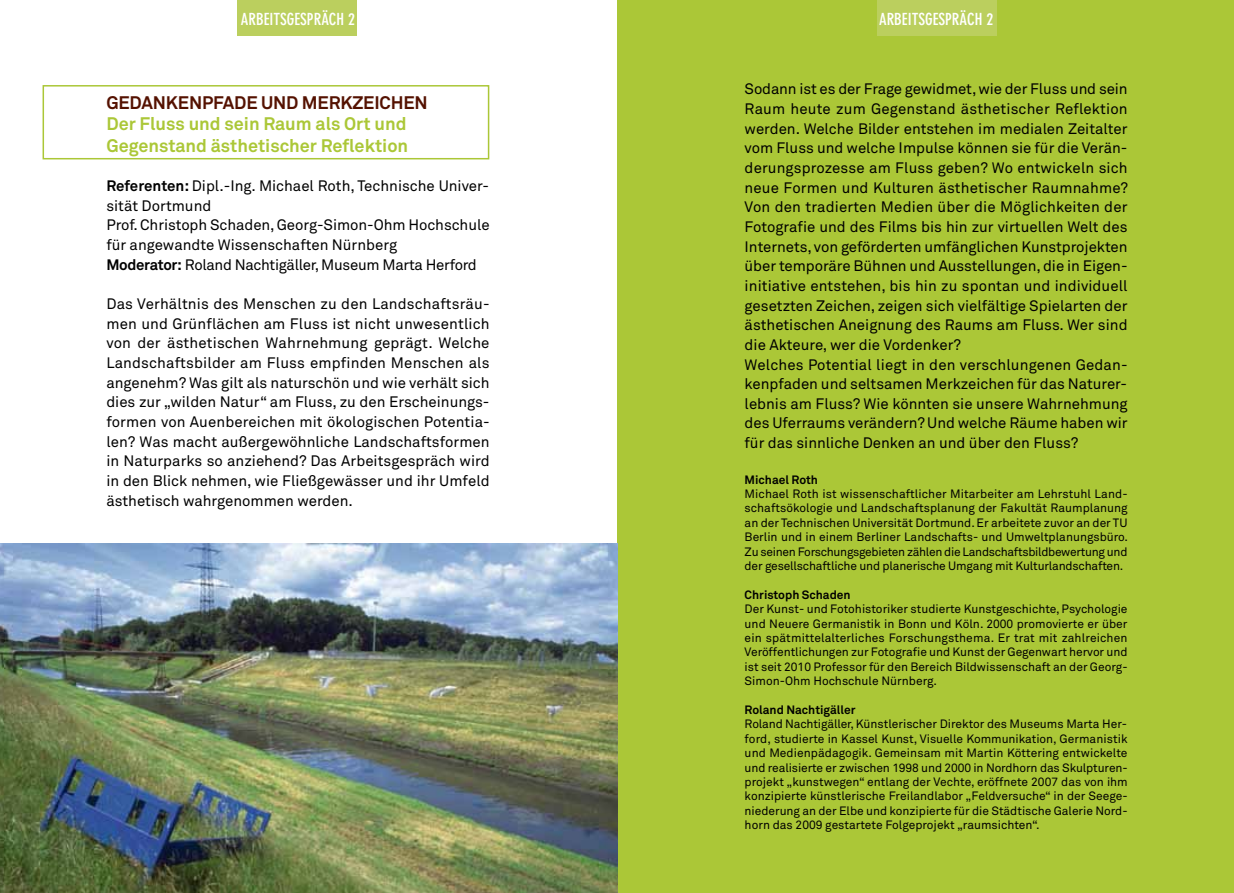
<style>
.page{position:relative;width:1234px;height:893px;background:#fff}
.page>*{position:absolute;margin:0;border:0;box-sizing:border-box;transform-origin:0 0}
.t1{font:700 18px/21.6px "Akkurat";color:#abc737}
.t2{font:700 18px "Akkurat";letter-spacing:-.01em;color:#541100}
.t3{font:700 condensed 16.5px "DIN Neuzeit Grotesk";color:#fff}
.t4{font:15px/19.6px "Akkurat";color:#000}
.t5{font:12px/14.4px "Akkurat";color:#000;text-align:justify}
.t6{font:700 12px "Akkurat";color:#000}
.s1{font-weight:700}
</style>
<div class="page">
<div style="left:617px;top:0;width:616px;height:893px;background:#abc737"></div>
<div style="left:238px;top:0;width:119px;height:36px;background:#bbcf5e"></div>
<div style="left:876px;top:0;width:120px;height:36px;background:#bbcf5e"></div>
<div style="left:43px;top:85px;width:446px;height:74px;border:2px solid #abc737"></div>
<img style="left:0;top:544px;width:617px;height:349px">
<p class="t3" style="left:241px;top:13px;width:116px">ARBEITSGESPRÄCH 2</p>
<p class="t3" style="left:878px;top:13px;width:116px">ARBEITSGESPRÄCH 2</p>
<p class="t2" style="left:106px;top:96px;width:323px">GEDANKENPFADE UND MERKZEICHEN</p>
<p class="t1" style="left:106px;top:115px;width:303px">Der Fluss und sein Raum als Ort und<br>Gegenstand ästhetischer Reflektion</p>
<p class="t4" style="left:106px;top:178px;width:384px"><span class="s1">Referenten:</span> Dipl.-Ing. Michael Roth, Technische Univer&shy;sität Dortmund<br>Prof. Christoph Schaden, Georg-Simon-Ohm Hochschule für angewandte Wissenschaften Nürnberg<br><span class="s1">Moderator:</span> Roland Nachtigäller, Museum Marta Herford</p>
<p class="t4" style="left:106px;top:295px;width:385px;text-align:justify">Das Verhältnis des Menschen zu den Landschaftsräu&shy;men und Grünflächen am Fluss ist nicht unwesentlich von der ästhetischen Wahrnehmung geprägt. Welche Landschaftsbilder am Fluss empfinden Menschen als angenehm? Was gilt als naturschön und wie verhält sich dies zur „wilden Natur“ am Fluss, zu den Erscheinungs&shy;formen von Auenbereichen mit ökologischen Potentia&shy;len? Was macht außergewöhnliche Landschaftsformen in Naturparks so anziehend? Das Arbeitsgespräch wird in den Blick nehmen, wie Fließgewässer und ihr Umfeld ästhetisch wahrgenommen werden.</p>
<p class="t4" style="left:744px;top:81px;width:385px">Sodann ist es der Frage gewidmet, wie der Fluss und sein Raum heute zum Gegenstand ästhetischer Reflektion werden. Welche Bilder entstehen im medialen Zeitalter vom Fluss und welche Impulse können sie für die Verän&shy;derungsprozesse am Fluss geben? Wo entwickeln sich neue Formen und Kulturen ästhetischer Raumnahme?<br>Von den tradierten Medien über die Möglichkeiten der Fotografie und des Films bis hin zur virtuellen Welt des Internets, von geförderten umfänglichen Kunstprojekten über temporäre Bühnen und Ausstellungen, die in Eigen&shy;initiative entstehen, bis hin zu spontan und individuell gesetzten Zeichen, zeigen sich vielfältige Spielarten der ästhetischen Aneignung des Raums am Fluss. Wer sind die Akteure, wer die Vordenker?<br>Welches Potential liegt in den verschlungenen Gedan&shy;kenpfaden und seltsamen Merkzeichen für das Naturer&shy;lebnis am Fluss? Wie könnten sie unsere Wahrnehmung des Uferraums verändern? Und welche Räume haben wir für das sinnliche Denken an und über den Fluss?</p>
<p class="t6" style="left:744px;top:475px;width:75px">Michael Roth</p>
<p class="t5" style="left:744px;top:488px;width:385px">Michael Roth ist wissenschaftlicher Mitarbeiter am Lehrstuhl Land&shy;schaftsökologie und Landschaftsplanung der Fakultät Raumplanung an der Technischen Universität Dortmund. Er arbeitete zuvor an der TU Berlin und in einem Berliner Landschafts- und Umweltplanungsbüro.<br>Zu seinen Forschungsgebieten zählen die Landschaftsbildbewertung und der gesellschaftliche und planerische Umgang mit Kulturlandschaften.</p>
<p class="t6" style="left:744px;top:590px;width:107px">Christoph Schaden</p>
<p class="t5" style="left:744px;top:603px;width:384px">Der Kunst- und Fotohistoriker studierte Kunstgeschichte, Psychologie und Neuere Germanistik in Bonn und Köln. 2000 promovierte er über ein spätmittelalterliches Forschungsthema. Er trat mit zahlreichen Veröffentlichungen zur Fotografie und Kunst der Gegenwart hervor und ist seit 2010 Professor für den Bereich Bildwissenschaft an der Georg-Simon-Ohm Hochschule Nürnberg.</p>
<p class="t6" style="left:744px;top:705px;width:112px">Roland Nachtigäller</p>
<p class="t5" style="left:744px;top:718px;width:384px">Roland Nachtigäller, Künstlerischer Direktor des Museums Marta Her&shy;ford, studierte in Kassel Kunst, Visuelle Kommunikation, Germanistik und Medienpädagogik. Gemeinsam mit Martin Köttering entwickelte und realisierte er zwischen 1998 und 2000 in Nordhorn das Skulpturen&shy;projekt „kunstwegen“ entlang der Vechte, eröffnete 2007 das von ihm konzipierte künstlerische Freilandlabor „Feldversuche“ in der Seege&shy;niederung an der Elbe und konzipierte für die Städtische Galerie Nord&shy;horn das 2009 gestartete Folgeprojekt „raumsichten“.</p>
</div>
